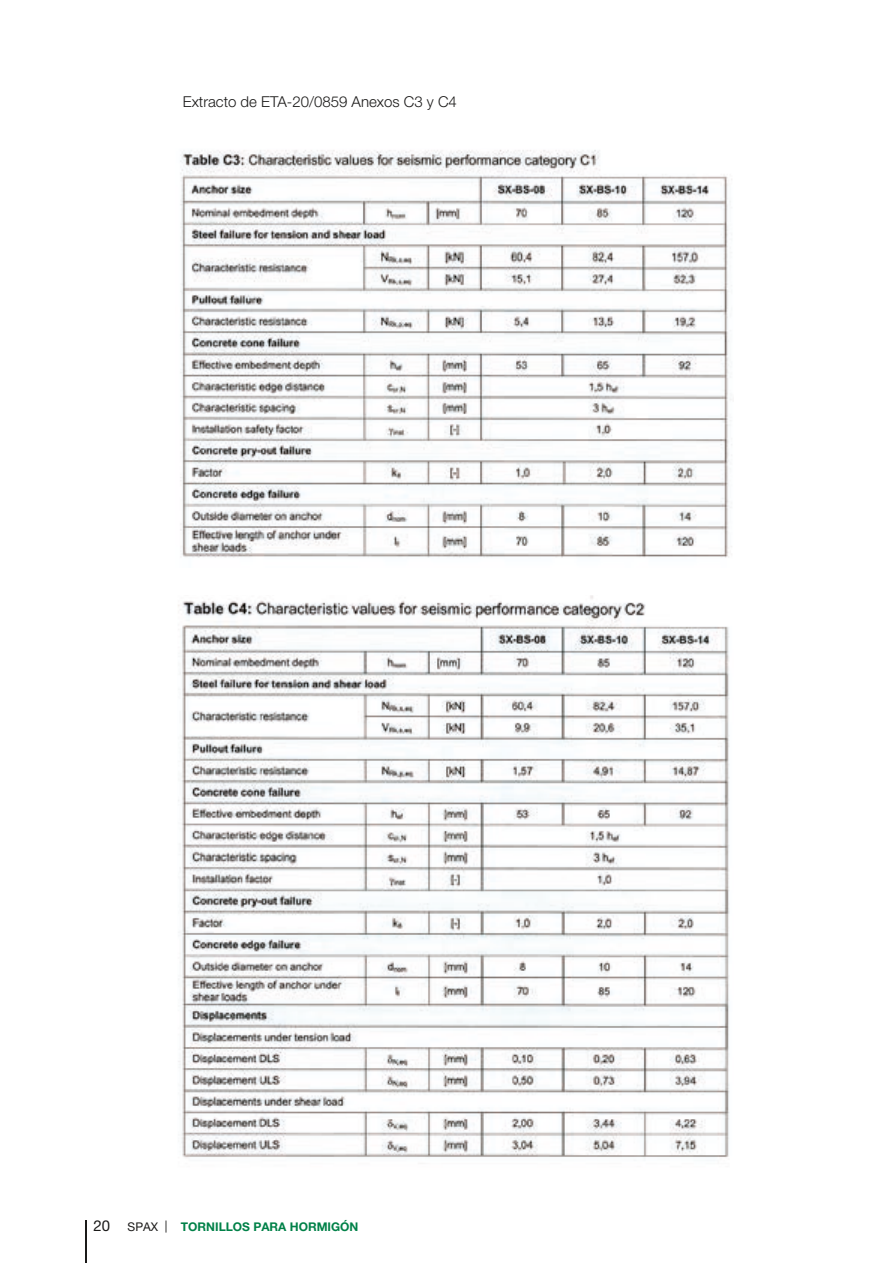
<style>
.page{position:relative;width:893px;height:1263px;background:#fff}
.page>*{position:absolute;margin:0;border:0;box-sizing:border-box;transform-origin:0 0}
.t1{font:300 15px "Helvetica Neue LT Pro";color:#1b1a19}
.t2{font:15px "Helvetica Neue LT Pro";color:#1b1a19}
.t3{font:700 12px "Helvetica Neue LT Pro";color:#008148}
.s1{font-weight:400;color:#1b1a19}
</style>
<div class="page">
<img style="left:180px;top:150px;width:552px;height:408px">
<img style="left:178px;top:595px;width:552px;height:563px">
<hr style="left:85px;top:1220px;width:2px;height:43px;background:#1b1a19">
<p class="t1" style="left:183px;top:92px;width:276px">Extracto de ETA-20/0859 Anexos C3 y C4</p>
<p class="t2" style="left:94px;top:1217px;width:18px">20</p>
<p class="t3" style="left:128px;top:1219px;width:232px"><span class="s1">SPAX |</span> TORNILLOS PARA HORMIGÓN</p>
</div>
